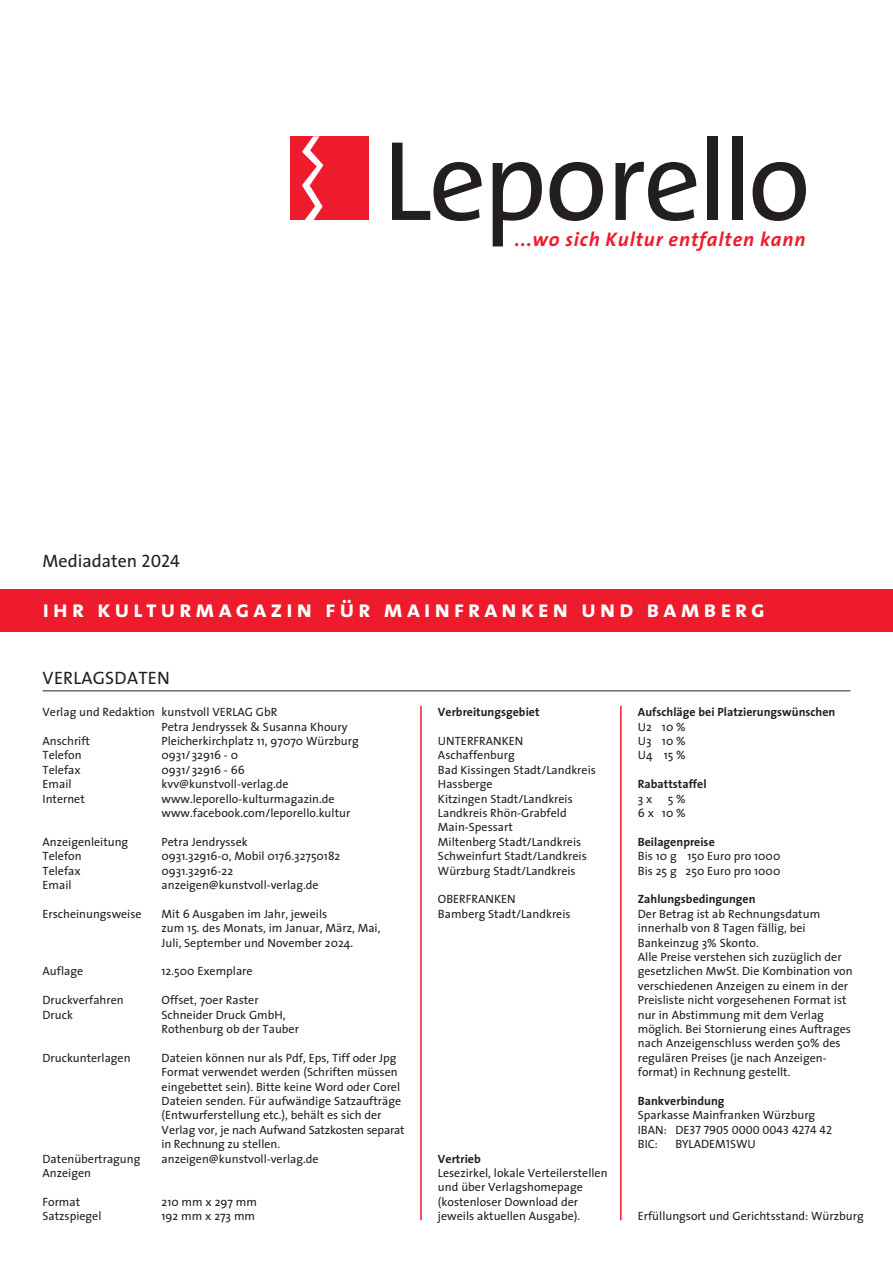
<style>
.page{position:relative;width:893px;height:1263px;background:#fff}
.page>*{position:absolute;margin:0;border:0;box-sizing:border-box;transform-origin:0 0}
.t1{font:24px "The Sans Bold Caps";letter-spacing:.15em;color:#fff}
.t2{font:italic 700 19.8px "The Sans";letter-spacing:.045em;color:#ee1b2d}
.t3{font:18px "The Sans";letter-spacing:.015em;color:#231f20}
.t4{font:12px/14.4px "The Sans";color:#231f20}
.t5{font:700 12px "The Sans";color:#231f20}
.t6{font:12px/14.4px "The Sans Regular Caps";color:#231f20}
.s1{font-family:"The Sans Regular Caps"}
</style>
<div class="page">
<hr style="left:43px;top:690px;width:807px;height:1px;background:#231f20">
<div style="left:0;top:589px;width:893px;height:42px;background:#ee1b2d"></div>
<hr style="left:620px;top:706px;width:2px;height:514px;background:#ee1b2d">
<hr style="left:420px;top:706px;width:2px;height:514px;background:#ee1b2d">
<svg style="left:493px;top:162px;width:49px;height:84px"></svg>
<svg style="left:549px;top:162px;width:54px;height:59px"></svg>
<div style="left:708px;top:136px;width:10px;height:84px;background:#231f20"></div>
<div style="left:732px;top:136px;width:10px;height:84px;background:#231f20"></div>
<svg style="left:753px;top:162px;width:53px;height:59px"></svg>
<svg style="left:392px;top:143px;width:90px;height:78px"></svg>
<svg style="left:615px;top:161px;width:81px;height:60px"></svg>
<div style="left:290px;top:136px;width:79px;height:84px;background:#ee1b2d"></div>
<svg style="left:302px;top:136px;width:21px;height:84px"></svg>
<h3 class="t3" style="left:43px;top:546px;width:139px">Mediadaten <span class="s1">2024</span></h3>
<h2 class="t2" style="left:515px;top:223px;width:292px">...wo sich Kultur entfalten kann</h2>
<h1 class="t1" style="left:43px;top:589px;width:724px">ihr kulturmagazin für mainfranken und bamberg</h1>
<h3 class="t3" style="left:43px;top:663px;width:129px">Verlagsdaten</h3>
<p class="t4" style="left:43px;top:704px;width:185px">Verlag und Redaktion kunstvoll VERLAG</p>
<p class="t4" style="left:162px;top:704px;width:187px;text-indent:94px">GbR<br>Petra Jendryssek &amp; Susanna Khoury</p>
<p class="t4" style="left:43px;top:733px;width:49px">Anschrift</p>
<p class="t4" style="left:162px;top:733px;width:199px">Pleicherkirchplatz 11, 97070 Würzburg</p>
<p class="t4" style="left:43px;top:748px;width:41px">Telefon</p>
<p class="t4" style="left:162px;top:748px;width:78px">0931/32916 - 0</p>
<p class="t4" style="left:43px;top:762px;width:40px">Telefax</p>
<p class="t4" style="left:162px;top:762px;width:85px">0931/32916 - 66</p>
<p class="t4" style="left:43px;top:776px;width:31px">Email</p>
<p class="t4" style="left:162px;top:776px;width:129px">kvv@kunstvoll-verlag.de</p>
<p class="t4" style="left:43px;top:791px;width:44px">Internet</p>
<p class="t4" style="left:162px;top:791px;width:190px">www.leporello-kulturmagazin.de www.facebook.com/leporello.kultur</p>
<p class="t4" style="left:43px;top:834px;width:87px">Anzeigenleitung</p>
<p class="t4" style="left:162px;top:834px;width:88px">Petra Jendryssek</p>
<p class="t4" style="left:43px;top:848px;width:41px">Telefon</p>
<p class="t4" style="left:162px;top:848px;width:180px">0931.32916-0, Mobil 0176.32750182</p>
<p class="t4" style="left:43px;top:863px;width:40px">Telefax</p>
<p class="t4" style="left:162px;top:863px;width:73px">0931.32916-22</p>
<p class="t4" style="left:43px;top:877px;width:31px">Email</p>
<p class="t4" style="left:162px;top:877px;width:158px">anzeigen@kunstvoll-verlag.de</p>
<p class="t4" style="left:43px;top:906px;width:101px">Erscheinungsweise</p>
<p class="t4" style="left:162px;top:906px;width:220px">Mit 6 Ausgaben im Jahr, jeweils<br>zum 15. des Monats, im Januar, März, Mai,<br>Juli, September und November 2024.</p>
<p class="t4" style="left:43px;top:964px;width:42px">Auflage</p>
<p class="t4" style="left:162px;top:964px;width:93px">12.500 Exemplare</p>
<p class="t4" style="left:43px;top:992px;width:83px">Druckverfahren</p>
<p class="t4" style="left:162px;top:992px;width:99px">Offset, 70er Raster</p>
<p class="t4" style="left:43px;top:1007px;width:40px">Druck S</p>
<p class="t4" style="left:168px;top:1007px;width:133px">chneider Druck GmbH, othenburg ob der Tauber</p>
<p class="t4" style="left:43px;top:1050px;width:99px">Druckunterlagen D</p>
<p class="t4" style="left:162px;top:1050px;width:245px;text-indent:8px">ateien können nur als Pdf, Eps, Tiff oder Jpg Format verwendet werden (Schriften müssen eingebettet sein). Bitte keine Word oder Corel Dateien senden. Für aufwändige Satzaufträge (Entwurferstellung etc.), behält es sich der Verlag vor, je nach Aufwand Satzkosten separat in Rechnung zu stellen.</p>
<p class="t4" style="left:43px;top:1151px;width:99px">Datenübertragung</p>
<p class="t4" style="left:162px;top:1151px;width:158px">anzeigen@kunstvoll-verlag.de</p>
<p class="t4" style="left:43px;top:1165px;width:50px">Anzeigen</p>
<p class="t4" style="left:43px;top:1194px;width:39px">Format</p>
<p class="t4" style="left:162px;top:1194px;width:97px">210 mm x 297 mm</p>
<p class="t4" style="left:43px;top:1208px;width:61px">Satzspiegel</p>
<p class="t4" style="left:162px;top:1208px;width:95px">192 mm x 273 mm</p>
<p class="t5" style="left:438px;top:702px;width:103px">Verbreitungsgebiet</p>
<p class="t4" style="left:438px;top:733px;width:16px">UNTER</p>
<p class="t4" style="left:474px;top:733px;width:14px">FRAN</p>
<p class="t4" style="left:438px;top:733px;width:159px;text-indent:64px">KEN<br>Aschaffenburg<br>Bad Kissingen Stadt/Landkreis<br>Hassberge<br>Kitzingen Stadt/Landkreis<br>Landkreis Rhön-Grabfeld<br>Main-Spessart<br>Miltenberg Stadt/Landkreis<br>Schweinfurt Stadt/Landkreis<br>Würzburg Stadt/Landkreis</p>
<p class="t4" style="left:438px;top:892px;width:42px">OBERFRAN</p>
<p class="t4" style="left:438px;top:892px;width:134px;text-align:center">KEN<br>Bamberg Stadt/Landkreis</p>
<p class="t5" style="left:438px;top:1148px;width:44px">Vertrieb</p>
<p class="t4" style="left:438px;top:1165px;width:171px">Lesezirkel, lokale Verteilerstellen und über Verlagshomepage (kostenloser Download der jeweils aktuellen Ausgabe).</p>
<p class="t5" style="left:638px;top:702px;width:199px">Aufschläge bei Platzierungswünschen</p>
<p class="t4" style="left:638px;top:719px;width:49px;text-align:justify">U2 10 % U3 10 % U4 15 %</p>
<p class="t5" style="left:638px;top:774px;width:70px">Rabattstaffel</p>
<p class="t4" style="left:638px;top:791px;width:16px">3 x</p>
<p class="t4" style="left:638px;top:791px;width:49px;text-align:right">5 %<br>6 x 10 %</p>
<p class="t5" style="left:638px;top:832px;width:78px">Beilagenpreise</p>
<p class="t4" style="left:638px;top:848px;width:144px">Bis 10 g 150 Euro pro 1000<br>Bis 25 g 250 Euro pro 1000</p>
<p class="t5" style="left:638px;top:889px;width:119px">Zahlungsbedingungen</p>
<p class="t4" style="left:638px;top:906px;width:216px">Der Betrag ist ab Rechnungsdatum innerhalb von 8 Tagen fällig, bei Bankeinzug 3% Skonto.<br>Alle Preise verstehen sich zuzüglich der gesetzlichen MwSt. Die Kombination von verschiedenen Anzeigen zu einem in der Preisliste nicht vorgesehenen Format ist nur in Abstimmung mit dem Verlag möglich. Bei Stornierung eines Auftrages nach Anzeigenschluss werden 50% des regulären Preises (je nach Anzeigen&shy;format) in Rechnung gestellt.</p>
<p class="t5" style="left:638px;top:1091px;width:88px">Bankverbindung</p>
<p class="t4" style="left:638px;top:1108px;width:179px">Sparkasse Mainfranken Würzburg</p>
<p class="t6" style="left:638px;top:1123px;width:196px">IBAN: DE37 7905 0000 0043 4274 42<br>BIC:</p>
<p class="t6" style="left:675px;top:1137px;width:82px">BYLADEM1SWU</p>
<p class="t4" style="left:638px;top:1208px;width:227px">Erfüllungsort und Gerichtsstand: Würzburg</p>
</div>
